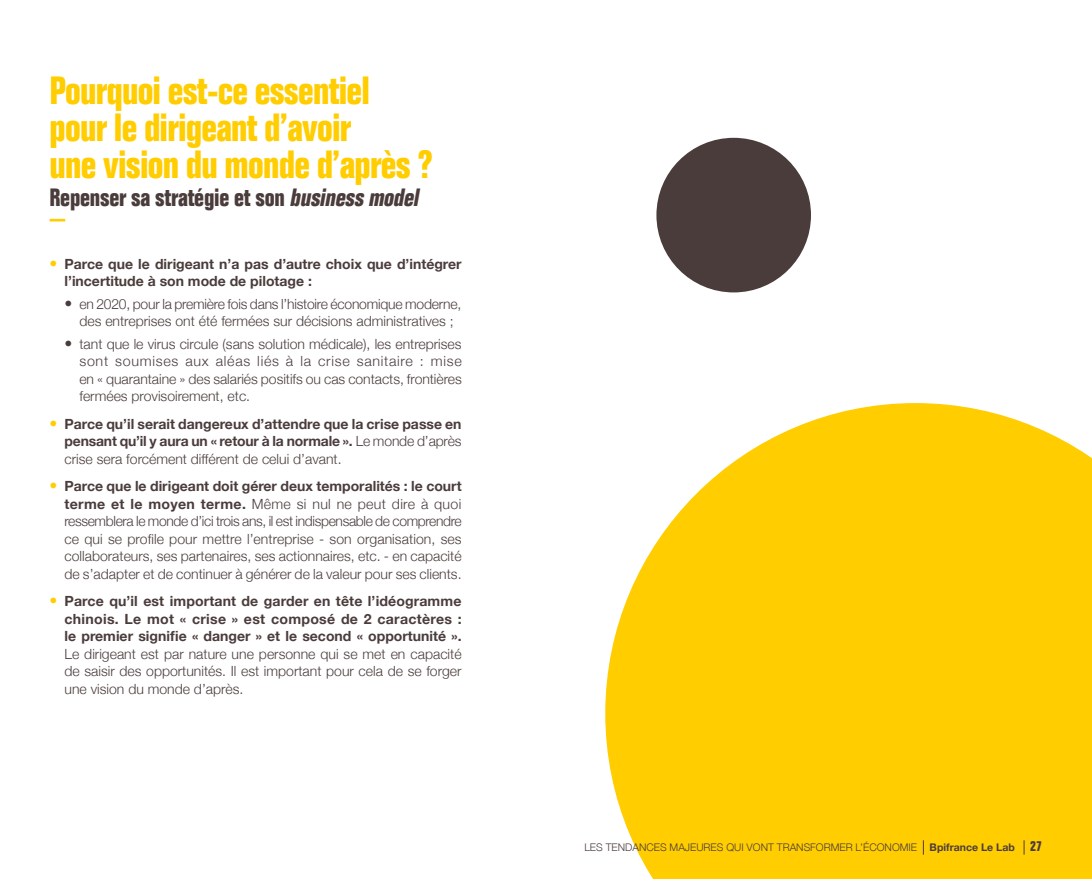
<style>
.page{position:relative;width:1092px;height:879px;background:#fff}
.page>*{position:absolute;margin:0;border:0;box-sizing:border-box;transform-origin:0 0}
.t1{font:700 condensed 38.5px/36.8px "Folio";letter-spacing:-.02em;color:#ffcd00}
.t2{font:700 condensed 24.5px "Folio";letter-spacing:-.01em;color:#4b3c3c}
.t3{font:300 14px/17.5px "Helvetica Neue";color:#4b3c3c;text-align:justify}
.t4{font:700 14px/17.5px "Helvetica Neue";color:#4b3c3c;text-align:justify}
.t5{font:300 10.5px "Helvetica Neue";color:#4b3c3c}
.s1{font-style:italic}
.s2{font-weight:300;font-size:15.75px;color:#ffcd00}
.s3{font-size:15.75px}
.s4{font-weight:300}
.s5{font-size:15.75px;color:#ffcd00}
.s6{font-weight:700}
.s7{font-family:"Folio";font-weight:700;font-stretch:condensed;font-size:14px}
</style>
<div class="page">
<svg style="left:50px;top:219px;width:15px;height:2px"></svg>
<svg style="left:605px;top:403px;width:486px;height:475px;background:#fed21d"></svg>
<div style="left:656px;top:138px;width:155px;height:154px;background:#4b3c3c;border-radius:50%"></div>
<svg style="left:922px;top:839px;width:1px;height:15px"></svg>
<svg style="left:1023px;top:839px;width:1px;height:15px"></svg>
<h1 class="t1" style="left:50px;top:72px;width:385px">Pourquoi est-ce essentiel pour le dirigeant d’avoir<br>une vision du monde d’après ?</h1>
<h2 class="t2" style="left:50px;top:183px;width:375px">Repenser sa stratégie et son <span class="s1">businessmodel</span></h2>
<p class="t4" style="left:64px;top:255px;width:398px;text-indent:-15px"><span class="s2">•</span> Parce que le dirigeant n’a pas d’autre choix que d’intégrer l’incertitude à son mode de pilotage :</p>
<p class="t3" style="left:64px;top:294px;width:398px;text-align:center"><span class="s3">•</span> en 2020, pour la première fois dans l’histoire économique moderne, des entreprises ont été fermées sur décisions administratives ;</p>
<p class="t3" style="left:79px;top:334px;width:384px;text-indent:-15px"><span class="s3">•</span> tant que le virus circule (sans solution médicale), les entreprises sont soumises aux aléas liés à la crise sanitaire : mise en « quarantaine » des salariés positifs ou cas contacts, frontières fermées provisoirement, etc.</p>
<p class="t4" style="left:64px;top:415px;width:398px;text-indent:-15px"><span class="s2">•</span> Parce qu’il serait dangereux d’attendre que la crise passe en pensant qu’il y aura un « retour à la normale ». <span class="s4">Le monde d’après crise sera forcément différent de celui d’avant.</span></p>
<p class="t3" style="left:64px;top:476px;width:399px;text-indent:-15px"><span class="s5">•</span> <span class="s6">Parce que le dirigeant doit gérer deux temporalités : le court terme et le moyen terme.</span> Même si nul ne peut dire à quoi ressemblera le monde d’ici trois ans, il est indispensable de comprendre ce qui se profile pour mettre l’entreprise - son organisation, ses collaborateurs, ses partenaires, ses actionnaires, etc. - en capacité de s’adapter et de continuer à générer de la valeur pour ses clients.</p>
<p class="t4" style="left:64px;top:592px;width:399px;text-indent:-15px"><span class="s2">•</span> Parce qu’il est important de garder en tête l’idéogramme chinois. Le mot « crise » est composé de 2 caractères : le premier signifie « danger » et le second « opportunité ».</p>
<p class="t3" style="left:64px;top:644px;width:398px">Le dirigeant est par nature une personne qui se met en capacité de saisir des opportunités. Il est important pour cela de se forger une vision du monde d’après.</p>
<p class="t5" style="left:584px;top:838px;width:459px">LES TENDANCES MAJEURES QUI VONT TRANSFORMER L’ÉCONOMIE <span class="s6">Bpifrance Le Lab</span> <span class="s7">27</span></p>
</div>
